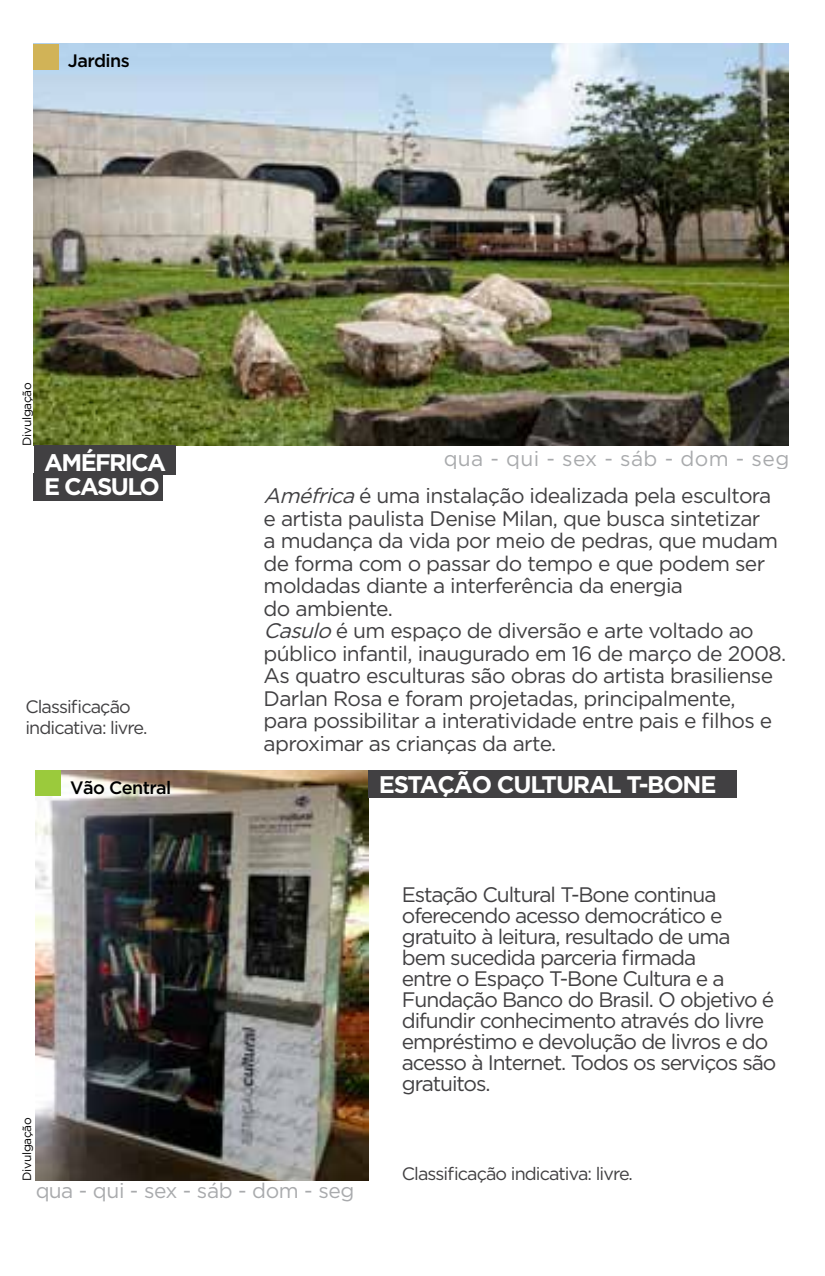
<style>
.page{position:relative;width:825px;height:1276px;background:#fff}
.page>*{position:absolute;margin:0;border:0;box-sizing:border-box;transform-origin:0 0}
.t1{font:700 24px/23.7px "Gotham";letter-spacing:-.065em;color:#fff}
.t2{font:21px/22.5px "Gotham";letter-spacing:-.03em;color:#414042}
.t3{font:21px/21px "Gotham";letter-spacing:-.05em;color:#414042}
.t4{font:21px "Gotham";letter-spacing:.02em;color:#939598}
.t5{font:21px "Gotham";letter-spacing:-.015em;color:#939598}
.t6{font:18px/21px "Gotham";letter-spacing:-.05em;color:#414042}
.t7{font:500 18px "Gotham";letter-spacing:-.03em;color:#000}
.t8{font:12px "Gotham";letter-spacing:-.03em;color:#000}
.s1{font-style:italic}
</style>
<div class="page">
<img style="left:34px;top:44px;width:755px;height:401px">
<svg style="left:34px;top:44px;width:25px;height:25px"></svg>
<div style="left:34px;top:445px;width:141px;height:30px;background:#414042"></div>
<div style="left:34px;top:473px;width:129px;height:28px;background:#414042"></div>
<img style="left:35px;top:770px;width:333px;height:410px">
<svg style="left:35px;top:770px;width:26px;height:25px"></svg>
<div style="left:368px;top:770px;width:369px;height:27px;background:#414042"></div>
<p class="t7" style="left:68px;top:50px;width:63px">Jardins</p>
<p class="t8" style="left:20px;top:445px;width:65px;rotate:-90deg">Divulgação</p>
<p class="t1" style="left:44px;top:450px;width:123px">AMÉFRICA<br>E CASULO</p>
<p class="t6" style="left:25px;top:696px;width:124px">Classificação indicativa: livre.</p>
<p class="t4" style="left:443px;top:446px;width:347px">qua - qui - sex - sáb - dom - seg</p>
<p class="t2" style="left:264px;top:484px;width:524px"><span class="s1">Améfrica</span>é uma instalação idealizada pela escultora e artista paulista Denise Milan, que busca sintetizar<br>a mudança da vida por meio de pedras, que mudam de forma com o passar do tempo e que podem ser moldadas diante a interferência da energia<br>do ambiente.<br><span class="s1">Casulo</span> é um espaço de diversão e arte voltado ao público infantil, inaugurado em 16 de março de 2008.<br>As quatro esculturas são obras do artista brasiliense Darlan Rosa e foram projetadas, principalmente,<br>para possibilitar a interatividade entre pais e filhos e aproximar as crianças da arte.</p>
<p class="t7" style="left:70px;top:777px;width:103px">Vão Central</p>
<p class="t1" style="left:379px;top:772px;width:339px">ESTAÇÃO CULTURAL T-BONE</p>
<p class="t8" style="left:20px;top:1180px;width:65px;rotate:-90deg">Divulgação</p>
<p class="t5" style="left:35px;top:1179px;width:321px">qua - qui - sex - sáb - dom - seg</p>
<p class="t3" style="left:402px;top:884px;width:376px">Estação Cultural T-Bone continua oferecendo acesso democrático e gratuito à leitura, resultado de uma bem sucedida parceria firmada<br>entre o Espaço T-Bone Cultura e a Fundação Banco do Brasil. O objetivo é difundir conhecimento através do livre empréstimo e devolução de livros e do acesso à Internet. Todos os serviços são gratuitos.</p>
<p class="t6" style="left:402px;top:1162px;width:233px">Classificação indicativa: livre.</p>
</div>
